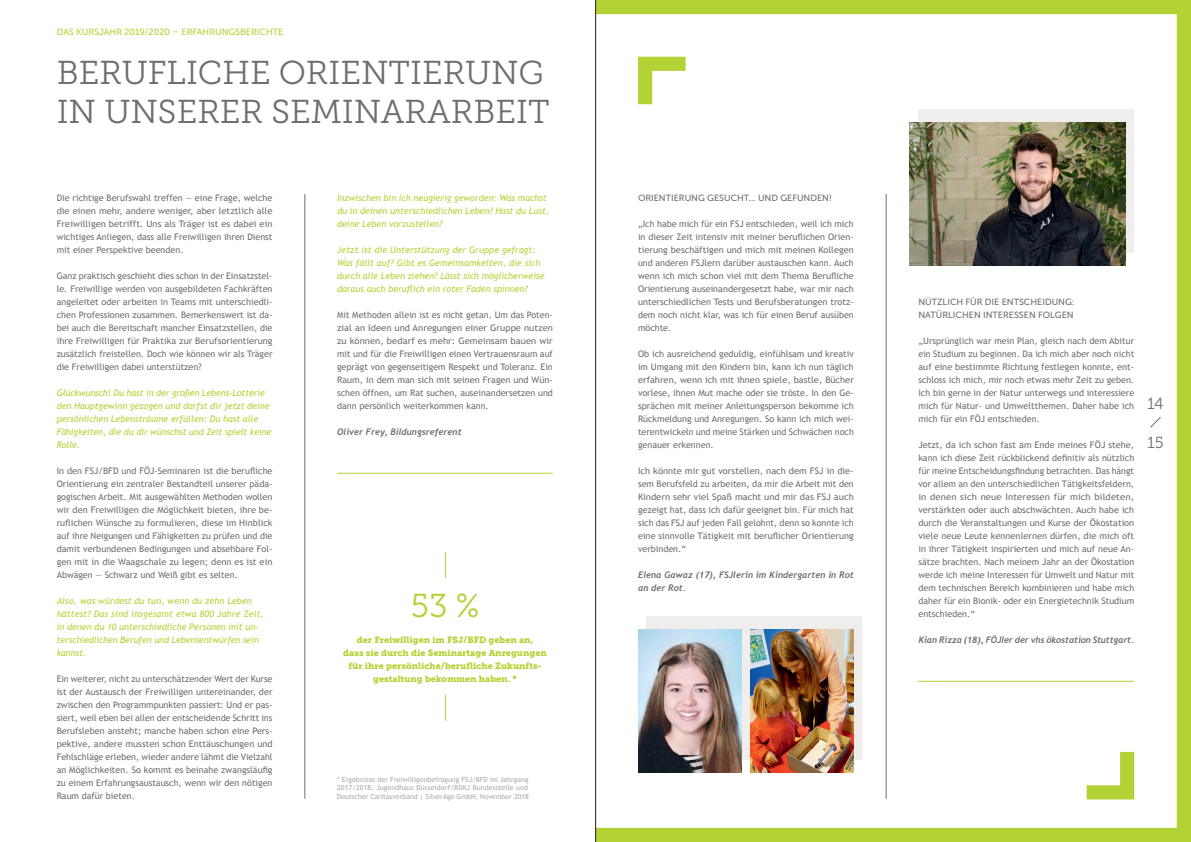
<style>
.page{position:relative;width:1191px;height:842px;background:#fff}
.page>*{position:absolute;margin:0;border:0;box-sizing:border-box;transform-origin:0 0}
.t1{font:33px/39px "Museo Slab 300";color:#6d6e71}
.t2{font:33px "Museo Slab 300";color:#b3d235}
.t3{font:16px "Museo Slab 300";color:#6d6e71}
.t4{font:9px/13px "Trebuchet MS";color:#6d6e71;text-align:justify}
.t5{font:italic 9px/13px "Trebuchet MS";color:#b3d235}
.t6{font:9px/13px "Museo Slab 900";color:#b3d235;text-align:center}
.t7{font:italic 700 9px/13px "Trebuchet";color:#6d6e71}
.t8{font:9px/13px "Museo Sans 500";color:#6d6e71}
.t9{font:9px "Museo Sans 500";color:#b3d235}
.t10{font:7px/8.4px "Trebuchet MS";letter-spacing:.005em;color:#a7a9ac}
</style>
<div class="page">
<svg style="left:445px;top:552px;width:1px;height:26px"></svg>
<svg style="left:445px;top:695px;width:1px;height:26px"></svg>
<hr style="left:305px;top:194px;width:1px;height:605px;background:#6d6e71">
<hr style="left:337px;top:473px;width:216px;height:1px;background:#b3d235">
<svg style="left:596px;top:0;width:595px;height:842px"></svg>
<div style="left:646px;top:617px;width:216px;height:143px;background:#efeeed"></div>
<div style="left:918px;top:110px;width:216px;height:143px;background:#efeeed"></div>
<svg style="left:1149px;top:416px;width:13px;height:13px"></svg>
<img style="left:910px;top:123px;width:215px;height:143px">
<img style="left:638px;top:630px;width:103px;height:143px">
<img style="left:750px;top:630px;width:104px;height:143px">
<hr style="left:886px;top:194px;width:1px;height:605px;background:#6d6e71">
<hr style="left:918px;top:681px;width:216px;height:1px;background:#b3d235">
<svg style="left:638px;top:57px;width:47px;height:47px"></svg>
<svg style="left:1086px;top:752px;width:48px;height:47px"></svg>
<hr style="left:595px;top:0;width:1px;height:842px;background:#231f20">
<p class="t9" style="left:57px;top:27px;width:228px">DAS KURSJAHR 2019/2020 – ERFAHRUNGSBERICHTE</p>
<h1 class="t1" style="left:57px;top:53px;width:494px">BERUFLICHE ORIENTIERUNG<br>IN UNSERER SEMINARARBEIT</h1>
<p class="t4" style="left:57px;top:191px;width:217px">Die richtige Berufswahl treffen — eine Frage, welche die einen mehr, andere weniger, aber letztlich alle Freiwilligen betrifft. Uns als Träger ist es dabei ein wichtiges Anliegen, dass alle Freiwilligen ihren Dienst mit einer Perspektive beenden.</p>
<p class="t4" style="left:57px;top:269px;width:217px">Ganz praktisch geschieht dies schon in der Einsatzstel&shy;le. Freiwillige werden von ausgebildeten Fachkräften angeleitet oder arbeiten in Teams mit unterschiedli&shy;chen Professionen zusammen. Bemerkenswert ist da&shy;bei auch die Bereitschaft mancher Einsatzstellen, die ihre Freiwilligen für Praktika zur Berufsorientierung zusätzlich freistellen. Doch wie können wir als Träger die Freiwilligen dabei unterstützen?</p>
<p class="t5" style="left:57px;top:386px;width:216px">Glückwunsch! Du hast in der großen Lebens-Lotterie den Hauptgewinn gezogen und darfst dir jetzt deine persönlichen Lebensträume erfüllen: Du hast alle Fähigkeiten, die du dir wünschst und Zeit spielt keine Rolle.</p>
<p class="t4" style="left:57px;top:464px;width:217px">In den FSJ/BFD und FÖJ-Seminaren ist die berufliche Orientierung ein zentraler Bestandteil unserer päda&shy;gogischen Arbeit. Mit ausgewählten Methoden wollen wir den Freiwilligen die Möglichkeit bieten, ihre be&shy;ruflichen Wünsche zu formulieren, diese im Hinblick auf ihre Neigungen und Fähigkeiten zu prüfen und die damit verbundenen Bedingungen und absehbare Fol&shy;gen mit in die Waagschale zu legen; denn es ist ein Abwägen — Schwarz und Weiß gibt es selten.</p>
<p class="t5" style="left:57px;top:594px;width:209px">Also, was würdest du tun, wenn du zehn Leben hättest? Das sind insgesamt etwa 800 Jahre Zeit, in denen du 10 unterschiedliche Personen mit un&shy;terschiedlichen Berufen und Lebensentwürfen sein kannst.</p>
<p class="t4" style="left:57px;top:672px;width:217px">Ein weiterer, nicht zu unterschätzender Wert der Kurse ist der Austausch der Freiwilligen untereinander, der zwischen den Programmpunkten passiert: Und er pas&shy;siert, weil eben bei allen der entscheidende Schritt ins Berufsleben ansteht; manche haben schon eine Pers&shy;pektive, andere mussten schon Enttäuschungen und Fehlschläge erleben, wieder andere lähmt die Vielzahl an Möglichkeiten. So kommt es beinahe zwangsläufig zu einem Erfahrungsaustausch, wenn wir den nötigen Raum dafür bieten.</p>
<p class="t5" style="left:337px;top:191px;width:213px">Inzwischen bin ich neugierig geworden: Was machst du in deinen unterschiedlichen Leben? Hast du Lust, deine Leben vorzustellen?</p>
<p class="t5" style="left:337px;top:243px;width:209px">Jetzt ist die Unterstützung der Gruppe gefragt:<br>Was fällt auf? Gibt es Gemeinsamkeiten, die sich durch alle Leben ziehen? Lässt sich möglicherweise daraus auch beruflich ein roter Faden spinnen?</p>
<p class="t4" style="left:337px;top:308px;width:217px">Mit Methoden allein ist es nicht getan. Um das Poten&shy;zial an Ideen und Anregungen einer Gruppe nutzen zu können, bedarf es mehr: Gemeinsam bauen wir mit und für die Freiwilligen einen Vertrauensraum auf geprägt von gegenseitigem Respekt und Toleranz. Ein Raum, in dem man sich mit seinen Fragen und Wün&shy;schen öffnen, um Rat suchen, auseinandersetzen und dann persönlich weiterkommen kann.</p>
<p class="t7" style="left:337px;top:425px;width:126px">Oliver Frey, Bildungsreferent</p>
<h1 class="t2" style="left:411px;top:587px;width:70px">53 %</h1>
<p class="t6" style="left:343px;top:633px;width:205px">der Freiwilligen im FSJ/BFD geben an,<br>dass sie durch die Seminartage Anregungen für ihre persönliche/berufliche Zukunfts&shy;gestaltung bekommen haben. *</p>
<p class="t10" style="left:337px;top:775px;width:193px">* Ergebnisse der Freiwilligenbefragung FSJ/BFD im Jahrgang<br>2017/2018; Jugendhaus Düsseldorf/BDKJ Bundesstelle und<br>Deutscher Caritasverband | SilverAge GmbH, November 2018</p>
<p class="t8" style="left:638px;top:191px;width:195px">ORIENTIERUNG GESUCHT… UND GEFUNDEN!</p>
<p class="t4" style="left:638px;top:217px;width:217px">„Ich habe mich für ein FSJ entschieden, weil ich mich in dieser Zeit intensiv mit meiner beruflichen Orien&shy;tierung beschäftigen und mich mit meinen Kollegen und anderen FSJlern darüber austauschen kann. Auch wenn ich mich schon viel mit dem Thema Berufliche Orientierung auseinandergesetzt habe, war mir nach unterschiedlichen Tests und Berufsberatungen trotz&shy;dem noch nicht klar, was ich für einen Beruf ausüben möchte.</p>
<p class="t4" style="left:638px;top:347px;width:217px">Ob ich ausreichend geduldig, einfühlsam und kreativ im Umgang mit den Kindern bin, kann ich nun täglich erfahren, wenn ich mit ihnen spiele, bastle, Bücher vorlese, ihnen Mut mache oder sie tröste. In den Ge&shy;sprächen mit meiner Anleitungsperson bekomme ich Rückmeldung und Anregungen. So kann ich mich wei&shy;terentwickeln und meine Stärken und Schwächen noch genauer erkennen.</p>
<p class="t4" style="left:638px;top:464px;width:217px">Ich könnte mir gut vorstellen, nach dem FSJ in die&shy;sem Berufsfeld zu arbeiten, da mir die Arbeit mit den Kindern sehr viel Spaß macht und mir das FSJ auch gezeigt hat, dass ich dafür geeignet bin. Für mich hat sich das FSJ auf jeden Fall gelohnt, denn so konnte ich eine sinnvolle Tätigkeit mit beruflicher Orientierung verbinden.“</p>
<p class="t7" style="left:638px;top:568px;width:217px">Elena Gawaz (17), FSJlerin im Kindergarten in Rot an der Rot.</p>
<p class="t8" style="left:918px;top:295px;width:158px">NÜTZLICH FÜR DIE ENTSCHEIDUNG:<br>NATÜRLICHEN INTERESSEN FOLGEN</p>
<p class="t4" style="left:918px;top:334px;width:217px">„Ursprünglich war mein Plan, gleich nach dem Abitur ein Studium zu beginnen. Da ich mich aber noch nicht auf eine bestimmte Richtung festlegen konnte, ent&shy;schloss ich mich, mir noch etwas mehr Zeit zu geben.<br>Ich bin gerne in der Natur unterwegs und interessiere mich für Natur- und Umweltthemen. Daher habe ich mich für ein FÖJ entschieden.</p>
<p class="t4" style="left:918px;top:438px;width:217px">Jetzt, da ich schon fast am Ende meines FÖJ stehe, kann ich diese Zeit rückblickend definitiv als nützlich für meine Entscheidungsfindung betrachten. Das hängt vor allem an den unterschiedlichen Tätigkeitsfeldern, in denen sich neue Interessen für mich bildeten, verstärkten oder auch abschwächten. Auch habe ich durch die Veranstaltungen und Kurse der Ökostation viele neue Leute kennenlernen dürfen, die mich oft in ihrer Tätigkeit inspirierten und mich auf neue An&shy;sätze brachten. Nach meinem Jahr an der Ökostation werde ich meine Interessen für Umwelt und Natur mit dem technischen Bereich kombinieren und habe mich daher für ein Bionik- oder ein Energietechnik Studium entschieden.“</p>
<p class="t7" style="left:918px;top:633px;width:217px">Kian Rizza (18), FÖJler der vhs ökostation Stuttgart.</p>
<h2 class="t3" style="left:1147px;top:394px;width:18px">14</h2>
<h2 class="t3" style="left:1147px;top:433px;width:18px">15</h2>
</div>
